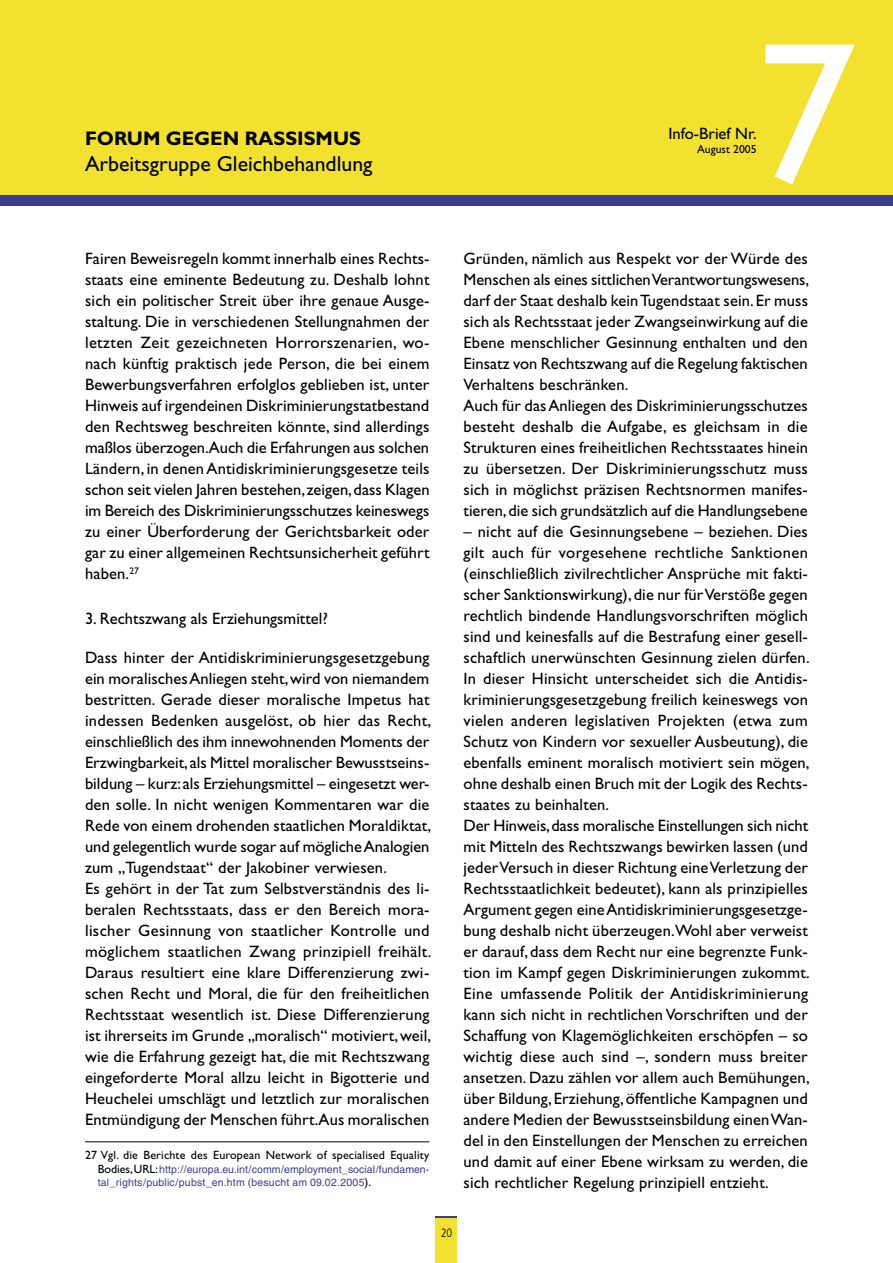
<style>
.page{position:relative;width:893px;height:1263px;background:#fff}
.page>*{position:absolute;margin:0;border:0;box-sizing:border-box;transform-origin:0 0}
.t1{font:202.2px "Gill Sans";color:#fff}
.t2{font:21.75px "Gill Sans";color:#000}
.t3{font:700 19.65px "Gill Sans";color:#000}
.t4{font:16.5px/21px "Gill Sans";letter-spacing:.01em;color:#000}
.t5{font:12px "Gill Sans";letter-spacing:.015em;color:#000}
.t6{font:300 condensed 12px "Frutiger";color:#000}
.t7{font:11.7px "Gill Sans";color:#000}
.t8{font:10.5px/13.5px "Helvetica";letter-spacing:.01em;color:#3a3d8c}
.s1{font-family:"Gill Sans";font-size:12px;color:#000}
</style>
<div class="page">
<div style="left:0;top:0;width:893px;height:200px;background:#f2e22f"></div>
<div style="left:0;top:196px;width:893px;height:10px;background:#3a3d8c"></div>
<div style="left:436px;top:1216px;width:21px;height:47px;background:#f2e22f"></div>
<hr style="left:436px;top:1216px;width:21px;height:2px;background:#3a3d8c">
<hr style="left:85px;top:1141px;width:344px;height:1px;background:#000">
<p class="t3" style="left:85px;top:127px;width:277px">FORUM GEGEN RASSISMUS</p>
<h2 class="t2" style="left:85px;top:151px;width:289px">Arbeitsgruppe Gleichbehandlung</h2>
<p class="t4" style="left:668px;top:123px;width:90px">Info-Brief Nr.</p>
<p class="t7" style="left:697px;top:142px;width:61px">August 2005</p>
<h1 class="t1" style="left:756px;top:-2px;width:103px">7</h1>
<p class="t4" style="left:85px;top:248px;width:346px;text-align:justify">Fairen Beweisregeln kommt innerhalb eines Rechts&shy;staats eine eminente Bedeutung zu. Deshalb lohnt sich ein politischer Streit über ihre genaue Ausge&shy;staltung. Die in verschiedenen Stellungnahmen der letzten Zeit gezeichneten Horrorszenarien, wo&shy;nach künftig praktisch jede Person, die bei einem Bewerbungsverfahren erfolglos geblieben ist, unter Hinweis auf irgendeinen Diskriminierungstatbestand den Rechtsweg beschreiten könnte, sind allerdings maßlos überzogen.Auch die Erfahrungen aus solchen Ländern, in denen Antidiskriminierungsgesetze teils schon seit vielen Jahren bestehen, zeigen, dass Klagen im Bereich des Diskriminierungsschutzes keineswegs zu einer Überforderung der Gerichtsbarkeit oder gar zu einer allgemeinen Rechtsunsicherheit geführt haben.<sup>27</sup></p>
<p class="t4" style="left:85px;top:608px;width:244px">3. Rechtszwang als Erziehungsmittel?</p>
<p class="t4" style="left:85px;top:647px;width:348px">Dass hinter der Antidiskriminierungsgesetzgebung ein moralisches Anliegen steht, wird von niemandem bestritten. Gerade dieser moralische Impetus hat indessen Bedenken ausgelöst, ob hier das Recht, einschließlich des ihm innewohnenden Moments der Erzwingbarkeit, als Mittel moralischer Bewusstseins&shy;bildung – kurz: als Erziehungsmittel – eingesetzt wer&shy;den solle. In nicht wenigen Kommentaren war die Rede von einem drohenden staatlichen Moraldiktat, und gelegentlich wurde sogar auf mögliche Analogien zum „Tugendstaat“ der Jakobiner verwiesen.<br>Es gehört in der Tat zum Selbstverständnis des li&shy;beralen Rechtsstaats, dass er den Bereich mora&shy;lischer Gesinnung von staatlicher Kontrolle und möglichem staatlichen Zwang prinzipiell freihält.<br>Daraus resultiert eine klare Differenzierung zwi&shy;schen Recht und Moral, die für den freiheitlichen Rechtsstaat wesentlich ist. Diese Differenzierung ist ihrerseits im Grunde „moralisch“ motiviert, weil, wie die Erfahrung gezeigt hat, die mit Rechtszwang eingeforderte Moral allzu leicht in Bigotterie und Heuchelei umschlägt und letztlich zur moralischen Entmündigung der Menschen führt.Aus moralischen</p>
<p class="t5" style="left:85px;top:1148px;width:346px">27 Vgl. die Berichte des European Network of specialised Equality</p>
<p class="t8" style="left:98px;top:1162px;width:333px"><span class="s1">Bodies, URL:</span> http://europa.eu.int/comm/employment_social/fundamen&shy;tal_rights/public/pubst_en.htm (besucht am 09.02.2005<span class="s1">).</span></p>
<p class="t4" style="left:463px;top:248px;width:347px">Gründen, nämlich aus Respekt vor der Würde des Menschen als eines sittlichen Verantwortungswesens, darf der Staat deshalb kein Tugendstaat sein. Er muss sich als Rechtsstaat jeder Zwangseinwirkung auf die Ebene menschlicher Gesinnung enthalten und den Einsatz von Rechtszwang auf die Regelung faktischen Verhaltens beschränken.<br>Auch für das Anliegen des Diskriminierungsschutzes besteht deshalb die Aufgabe, es gleichsam in die Strukturen eines freiheitlichen Rechtsstaates hinein zu übersetzen. Der Diskriminierungsschutz muss sich in möglichst präzisen Rechtsnormen manifes&shy;tieren, die sich grundsätzlich auf die Handlungsebene</p>
<p class="t4" style="left:463px;top:521px;width:348px">– nicht auf die Gesinnungsebene – beziehen. Dies gilt auch für vorgesehene rechtliche Sanktionen (einschließlich zivilrechtlicher Ansprüche mit fakti&shy;scher Sanktionswirkung), die nur für Verstöße gegen rechtlich bindende Handlungsvorschriften möglich sind und keinesfalls auf die Bestrafung einer gesell&shy;schaftlich unerwünschten Gesinnung zielen dürfen.<br>In dieser Hinsicht unterscheidet sich die Antidis&shy;kriminierungsgesetzgebung freilich keineswegs von vielen anderen legislativen Projekten (etwa zum Schutz von Kindern vor sexueller Ausbeutung), die ebenfalls eminent moralisch motiviert sein mögen, ohne deshalb einen Bruch mit der Logik des Rechts&shy;staates zu beinhalten.<br>Der Hinweis, dass moralische Einstellungen sich nicht mit Mitteln des Rechtszwangs bewirken lassen (und jeder Versuch in dieser Richtung eine Verletzung der Rechtsstaatlichkeit bedeutet), kann als prinzipielles Argument gegen eine Antidiskriminierungsgesetzge&shy;bung deshalb nicht überzeugen.Wohl aber verweist er darauf, dass dem Recht nur eine begrenzte Funk&shy;tion im Kampf gegen Diskriminierungen zukommt.<br>Eine umfassende Politik der Antidiskriminierung kann sich nicht in rechtlichen Vorschriften und der Schaffung von Klagemöglichkeiten erschöpfen – so wichtig diese auch sind –, sondern muss breiter ansetzen. Dazu zählen vor allem auch Bemühungen, über Bildung, Erziehung, öffentliche Kampagnen und andere Medien der Bewusstseinsbildung einen Wan&shy;del in den Einstellungen der Menschen zu erreichen und damit auf einer Ebene wirksam zu werden, die sich rechtlicher Regelung prinzipiell entzieht.</p>
<p class="t6" style="left:441px;top:1226px;width:13px">20</p>
</div>
